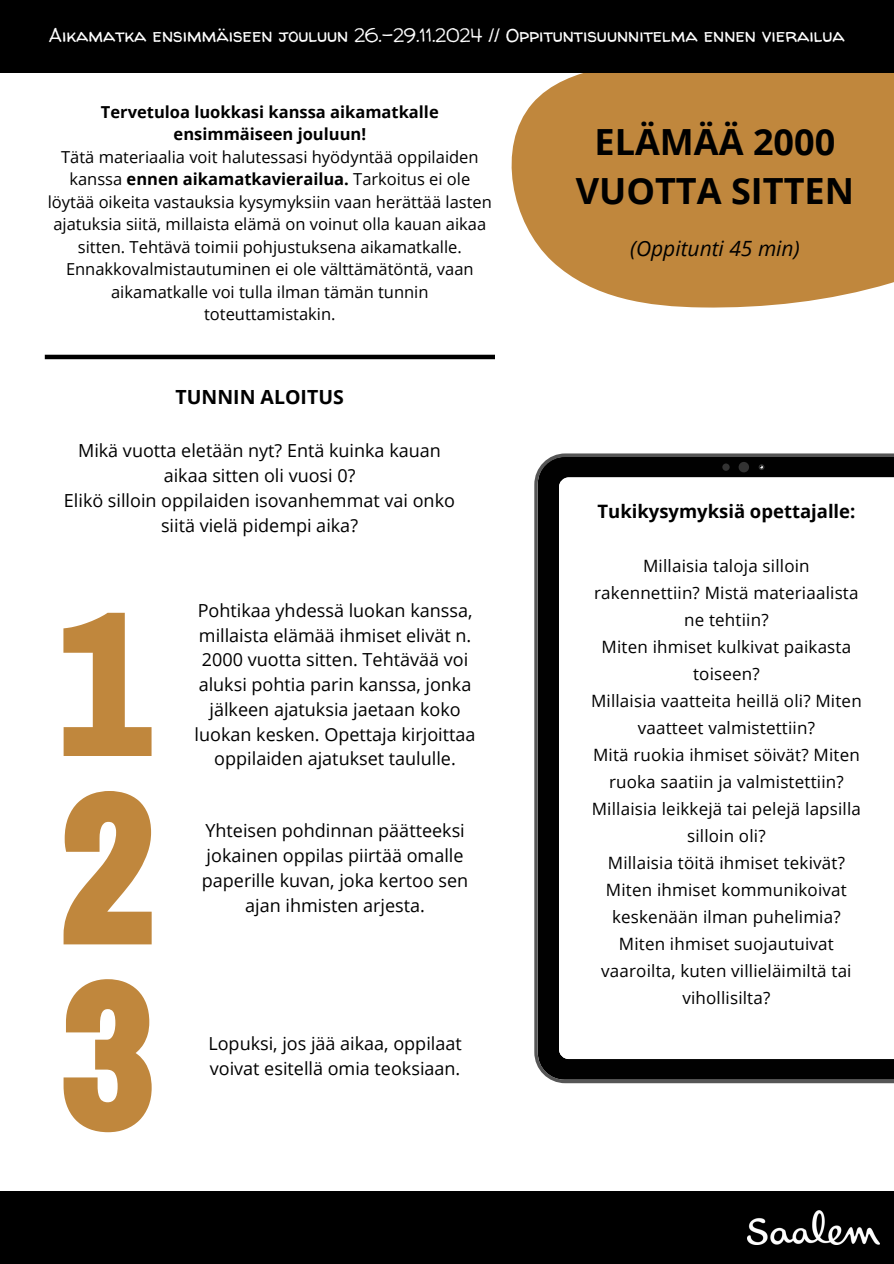
<style>
.page{position:relative;width:894px;height:1264px;background:#fff}
.page>*{position:absolute;margin:0;border:0;box-sizing:border-box;transform-origin:0 0}
.t1{font:700 36px/49.3px "Open Sans";color:#000;text-align:center}
.t2{font:italic 21px "Open Sans";color:#000}
.t3{font:700 19.5px "Open Sans";color:#000}
.t4{font:18.9px "Walter Turncoat";color:#fff}
.t5{font:700 18.45px "Open Sans";color:#000}
.t6{font:18px/24.8px "Open Sans";color:#000;text-align:center}
.t7{font:16.95px/27px "Open Sans";letter-spacing:.01em;color:#000;text-align:center}
.t8{font:16.5px/22.5px "Open Sans";color:#000;text-align:center}
.t9{font:700 16.5px/22.5px "Open Sans";color:#000;text-align:center}
.s1{font-weight:700}
</style>
<div class="page">
<div style="left:0;top:1190px;width:893px;height:73px;background:#000"></div>
<img style="left:747px;top:1210px;width:132px;height:33px">
<svg style="left:511px;top:72px;width:382px;height:236px;background:#c5914f"></svg>
<div style="left:0;top:0;width:893px;height:72px;background:#000"></div>
<svg style="left:63px;top:612px;width:88px;height:144px"></svg>
<svg style="left:64px;top:791px;width:88px;height:153px"></svg>
<svg style="left:64px;top:979px;width:88px;height:153px"></svg>
<svg style="left:534px;top:453px;width:359px;height:630px;background:#151515"></svg>
<svg style="left:559px;top:477px;width:334px;height:582px"></svg>
<div style="left:722px;top:463px;width:7px;height:8px;background:#333;border-radius:50%"></div>
<div style="left:738px;top:462px;width:10px;height:10px;background:#333;border-radius:50%"></div>
<svg style="left:758px;top:464px;width:6px;height:6px"></svg>
<hr style="left:45px;top:355px;width:450px;height:4px;background:#000">
<h1 class="t4" style="left:49px;top:22px;width:797px">Aikamatka ensimmäiseen jouluun 26.-29.11.2024 // Oppituntisuunnitelma ennen vierailua</h1>
<h4 class="t9" style="left:101px;top:100px;width:339px">Tervetuloa luokkasi kanssa aikamatkalle ensimmäiseen jouluun!</h4>
<h5 class="t8" style="left:48px;top:145px;width:445px">Tätä materiaalia voit halutessasi hyödyntää oppilaiden kanssa <span class="s1">ennen aikamatkavierailua.</span> Tarkoitus ei ole löytää oikeita vastauksia kysymyksiin vaan herättää lasten ajatuksia siitä, millaista elämä on voinut olla kauan aikaa sitten. Tehtävä toimii pohjustuksena aikamatkalle.<br>Ennakkovalmistautuminen ei ole välttämätöntä, vaan aikamatkalle voi tulla ilman tämän tunnin toteuttamistakin.</h5>
<p class="t3" style="left:175px;top:383px;width:170px">TUNNIN ALOITUS</p>
<p class="t6" style="left:64px;top:438px;width:392px">Mikä vuotta eletään nyt? Entä kuinka kauan aikaa sitten oli vuosi 0?<br>Elikö silloin oppilaiden isovanhemmat vai onko siitä vielä pidempi aika?</p>
<h2 class="t6" style="left:194px;top:597px;width:282px">Pohtikaa yhdessä luokan kanssa, millaista elämää ihmiset elivät n.<br>2000 vuotta sitten. Tehtävää voi aluksi pohtia parin kanssa, jonka jälkeen ajatuksia jaetaan koko luokan kesken. Opettaja kirjoittaa oppilaiden ajatukset taululle.</h2>
<h5 class="t6" style="left:202px;top:818px;width:268px">Yhteisen pohdinnan päätteeksi jokainen oppilas piirtää omalle paperille kuvan, joka kertoo sen ajan ihmisten arjesta.</h5>
<h3 class="t6" style="left:208px;top:1030px;width:255px;text-align:left">Lopuksi, jos jää aikaa, oppilaat voivat esitellä omia teoksiaan.</h3>
<p class="t1" style="left:575px;top:116px;width:280px">ELÄMÄÄ 2000<br>VUOTTA SITTEN</p>
<h5 class="t2" style="left:630px;top:234px;width:171px">(Oppitunti 45 min)</h5>
<h5 class="t5" style="left:597px;top:498px;width:259px">Tukikysymyksiä opettajalle:</h5>
<h5 class="t7" style="left:591px;top:552px;width:272px">Millaisia taloja silloin rakennettiin? Mistä materiaalista ne tehtiin?<br>Miten ihmiset kulkivat paikasta toiseen?<br>Millaisia vaatteita heillä oli? Miten vaatteet valmistettiin?<br>Mitä ruokia ihmiset söivät? Miten ruoka saatiin ja valmistettiin?<br>Millaisia leikkejä tai pelejä lapsilla silloin oli?<br>Millaisia töitä ihmiset tekivät?<br>Miten ihmiset kommunikoivat keskenään ilman puhelimia?<br>Miten ihmiset suojautuivat vaaroilta, kuten villieläimiltä tai vihollisilta?</h5>
</div>
